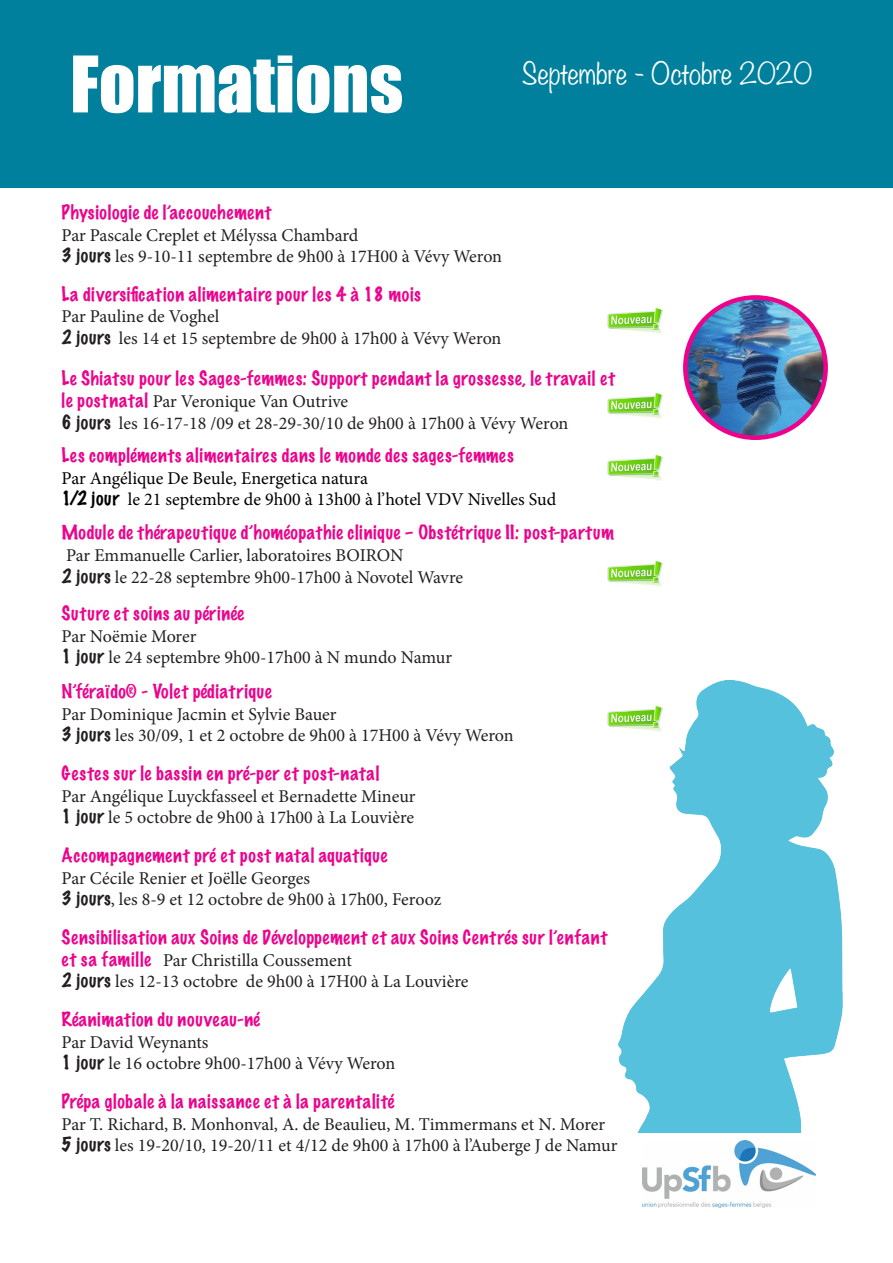
<style>
.page{position:relative;width:893px;height:1263px;background:#fff}
.page>*{position:absolute;margin:0;border:0;box-sizing:border-box;transform-origin:0 0}
.t1{font:72px "Impact";color:#fff}
.t2{font:300 27px "Noteworthy";color:#fff}
.t3{font:18px "Minion Pro";color:#231f20}
.t4{font:100 18px/21.6px "Marker Felt";letter-spacing:.04em;color:#ed028c}
.t5{font:18px "Minion Pro";color:#000}
.s1{font-family:"Marker Felt";font-weight:100}
.s2{font-family:"Minion Pro";font-weight:400;color:#231f20}
</style>
<div class="page">
<div style="left:0;top:0;width:893px;height:187px;background:#00809c"></div>
<img style="left:643px;top:1140px;width:172px;height:67px">
<img style="left:618px;top:681px;width:224px;height:452px">
<img style="left:607px;top:307px;width:56px;height:27px">
<img style="left:685px;top:297px;width:141px;height:141px;border-radius:70px">
<div style="left:683px;top:295px;width:145px;height:145px;border:4px solid #ed028c;border-radius:50%"></div>
<img style="left:607px;top:704px;width:57px;height:28px">
<img style="left:607px;top:560px;width:56px;height:27px">
<img style="left:607px;top:454px;width:56px;height:27px">
<img style="left:607px;top:392px;width:56px;height:27px">
<p class="t1" style="left:70px;top:28px;width:335px">Formations</p>
<p class="t2" style="left:522px;top:50px;width:291px">Septembre - Octobre 2020</p>
<p class="t4" style="left:62px;top:201px;width:211px">Physiologie de l’accouchement</p>
<p class="t3" style="left:62px;top:223px;width:298px">Par Pascale Creplet et Mélyssa Chambard</p>
<p class="t3" style="left:62px;top:245px;width:442px"><span class="s1">3 jours</span> les 9-10-11 septembre de 9h00 à 17H00 à Vévy Weron</p>
<p class="t4" style="left:62px;top:283px;width:361px">La diversification alimentaire pour les 4 à 18 mois</p>
<p class="t3" style="left:62px;top:304px;width:159px">Par Pauline de Voghel</p>
<p class="t3" style="left:62px;top:326px;width:441px"><span class="s1">2 jours</span> les 14 et 15 septembre de 9h00 à 17h00 à Vévy Weron</p>
<p class="t4" style="left:62px;top:367px;width:555px">Le Shiatsu pour les Sages-femmes: Support pendant la grossesse, le travail et le postnatal <span class="s2">Par Veronique Van Outrive</span></p>
<p class="t3" style="left:62px;top:411px;width:508px"><span class="s1">6 jours</span> les 16-17-18 /09 et 28-29-30/10 de 9h00 à 17h00 à Vévy Weron</p>
<p class="t4" style="left:62px;top:444px;width:454px">Les compléments alimentaires dans le monde des sages-femmes</p>
<p class="t5" style="left:62px;top:466px;width:308px">Par Angélique De Beule, Energetica natura</p>
<p class="t5" style="left:62px;top:488px;width:496px"><span class="s1">1/2 jour</span> le 21 septembre de 9h00 à 13h00 à l’hotel VDV Nivelles Sud</p>
<p class="t4" style="left:62px;top:521px;width:554px">Module de thérapeutique d’homéopathie clinique – Obstétrique II: post-partum</p>
<p class="t3" style="left:66px;top:543px;width:339px">Par Emmanuelle Carlier, laboratoires BOIRON</p>
<p class="t3" style="left:62px;top:565px;width:403px"><span class="s1">2 jours</span> le 22-28 septembre 9h00-17h00 à Novotel Wavre</p>
<p class="t4" style="left:62px;top:602px;width:184px">Suture et soins au périnée</p>
<p class="t3" style="left:62px;top:624px;width:136px">Par Noëmie Morer</p>
<p class="t3" style="left:62px;top:645px;width:392px"><span class="s1">1 jour</span> le 24 septembre 9h00-17h00 à N mundo Namur</p>
<p class="t4" style="left:62px;top:680px;width:211px">N’féraïdo® - Volet pédiatrique</p>
<p class="t3" style="left:62px;top:702px;width:276px">Par Dominique Jacmin et Sylvie Bauer</p>
<p class="t3" style="left:62px;top:723px;width:454px"><span class="s1">3 jours</span> les 30/09, 1 et 2 octobre de 9h00 à 17H00 à Vévy Weron</p>
<p class="t4" style="left:62px;top:762px;width:319px">Gestes sur le bassin en pré-per et post-natal</p>
<p class="t3" style="left:62px;top:784px;width:355px">Par Angélique Luyckfasseel et Bernadette Mineur</p>
<p class="t3" style="left:62px;top:805px;width:354px"><span class="s1">1 jour</span> le 5 octobre de 9h00 à 17h00 à La Louvière</p>
<p class="t4" style="left:62px;top:844px;width:327px">Accompagnement pré et post natal aquatique</p>
<p class="t3" style="left:62px;top:866px;width:250px">Par Cécile Renier et Joëlle Georges</p>
<p class="t3" style="left:62px;top:887px;width:381px"><span class="s1">3 jours</span>, les 8-9 et 12 octobre de 9h00 à 17h00, Ferooz</p>
<p class="t4" style="left:62px;top:926px;width:547px">Sensibilisation aux Soins de Développement et aux Soins Centrés sur l’enfant et sa famille <span class="s2">Par Christilla Coussement</span></p>
<p class="t3" style="left:62px;top:969px;width:408px"><span class="s1">2 jours</span> les 12-13 octobre de 9h00 à 17H00 à La Louvière</p>
<p class="t4" style="left:62px;top:1008px;width:200px">Réanimation du nouveau-né</p>
<p class="t3" style="left:62px;top:1030px;width:148px">Par David Weynants</p>
<p class="t3" style="left:62px;top:1051px;width:335px"><span class="s1">1 jour</span> le 16 octobre 9h00-17h00 à Vévy Weron</p>
<p class="t4" style="left:62px;top:1090px;width:334px">Prépa globale à la naissance et à la parentalité</p>
<p class="t3" style="left:62px;top:1112px;width:545px">Par T. Richard, B. Monhonval, A. de Beaulieu, M. Timmermans et N. Morer</p>
<p class="t3" style="left:62px;top:1133px;width:557px"><span class="s1">5 jours</span> les 19-20/10, 19-20/11 et 4/12 de 9h00 à 17h00 à l’Auberge J de Namur</p>
</div>
